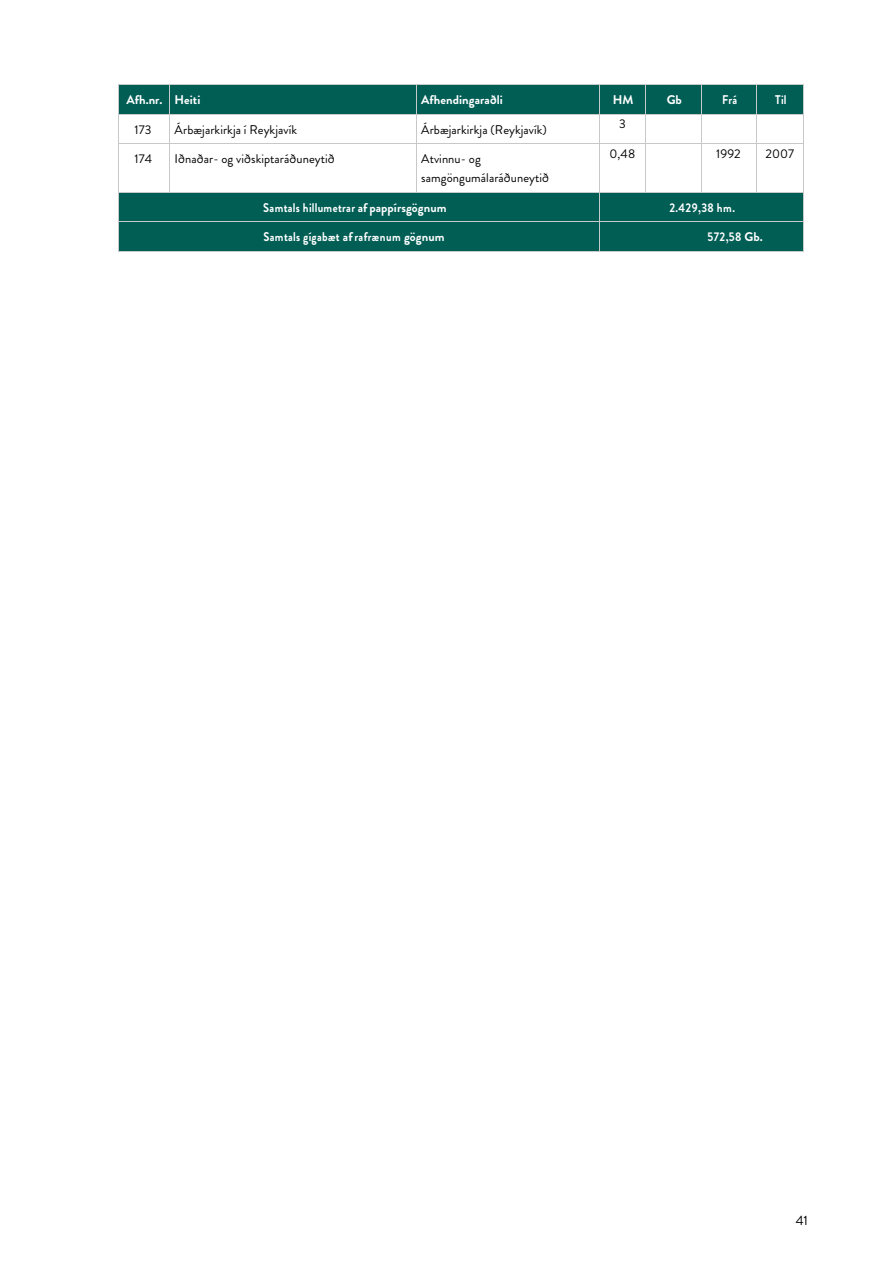
<style>
.page{position:relative;width:893px;height:1263px;background:#fff}
.page>*{position:absolute;margin:0;border:0;box-sizing:border-box;transform-origin:0 0}
.t1{font:13.5px "Brandon Grotesque";color:#000}
.t2{font:12.6px/18.3px "Brandon Grotesque";letter-spacing:.005em;color:#000}
.t3{font:700 12.6px "Brandon Grotesque";letter-spacing:.015em;color:#fff;scale:.88 1}
.t4{font:700 12.6px "Brandon Grotesque";letter-spacing:.015em;color:#fff}
</style>
<div class="page">
<div style="left:119px;top:85px;width:50px;height:29px;background:#005e55"></div>
<div style="left:170px;top:85px;width:246px;height:29px;background:#005e55"></div>
<div style="left:417px;top:85px;width:182px;height:29px;background:#005e55"></div>
<div style="left:599px;top:85px;width:46px;height:29px;background:#005e55"></div>
<div style="left:646px;top:85px;width:55px;height:29px;background:#005e55"></div>
<div style="left:701px;top:85px;width:55px;height:29px;background:#005e55"></div>
<div style="left:757px;top:85px;width:46px;height:29px;background:#005e55"></div>
<hr style="left:119px;top:84px;width:50px;height:1px;background:#c6c8ca">
<hr style="left:170px;top:84px;width:246px;height:1px;background:#c6c8ca">
<hr style="left:417px;top:84px;width:182px;height:1px;background:#c6c8ca">
<hr style="left:599px;top:84px;width:46px;height:1px;background:#c6c8ca">
<hr style="left:646px;top:84px;width:55px;height:1px;background:#c6c8ca">
<hr style="left:702px;top:84px;width:54px;height:1px;background:#c6c8ca">
<hr style="left:757px;top:84px;width:46px;height:1px;background:#c6c8ca">
<hr style="left:119px;top:114px;width:50px;height:1px;background:#c6c8ca">
<hr style="left:170px;top:114px;width:246px;height:1px;background:#c6c8ca">
<hr style="left:417px;top:114px;width:182px;height:1px;background:#c6c8ca">
<hr style="left:599px;top:114px;width:46px;height:1px;background:#c6c8ca">
<hr style="left:646px;top:114px;width:55px;height:1px;background:#c6c8ca">
<hr style="left:702px;top:114px;width:54px;height:1px;background:#c6c8ca">
<hr style="left:757px;top:114px;width:46px;height:1px;background:#c6c8ca">
<svg style="left:118px;top:84px;width:1px;height:60px"></svg>
<hr style="left:119px;top:143px;width:50px;height:1px;background:#c6c8ca">
<svg style="left:169px;top:84px;width:1px;height:60px"></svg>
<hr style="left:170px;top:143px;width:246px;height:1px;background:#c6c8ca">
<svg style="left:416px;top:84px;width:1px;height:60px"></svg>
<hr style="left:417px;top:143px;width:182px;height:1px;background:#c6c8ca">
<svg style="left:599px;top:85px;width:1px;height:58px"></svg>
<hr style="left:599px;top:143px;width:46px;height:1px;background:#c6c8ca">
<svg style="left:645px;top:84px;width:1px;height:60px"></svg>
<hr style="left:646px;top:143px;width:55px;height:1px;background:#c6c8ca">
<svg style="left:701px;top:84px;width:1px;height:60px"></svg>
<hr style="left:702px;top:143px;width:54px;height:1px;background:#c6c8ca">
<svg style="left:756px;top:84px;width:1px;height:60px"></svg>
<hr style="left:757px;top:143px;width:46px;height:1px;background:#c6c8ca">
<svg style="left:803px;top:84px;width:1px;height:60px"></svg>
<hr style="left:118px;top:144px;width:1px;height:48px;background:#c6c8ca">
<hr style="left:169px;top:144px;width:1px;height:48px;background:#c6c8ca">
<hr style="left:416px;top:144px;width:1px;height:48px;background:#c6c8ca">
<hr style="left:599px;top:144px;width:1px;height:48px;background:#c6c8ca">
<hr style="left:645px;top:144px;width:1px;height:48px;background:#c6c8ca">
<hr style="left:701px;top:144px;width:1px;height:48px;background:#c6c8ca">
<hr style="left:756px;top:144px;width:1px;height:48px;background:#c6c8ca">
<hr style="left:803px;top:144px;width:1px;height:48px;background:#c6c8ca">
<div style="left:119px;top:193px;width:480px;height:29px;background:#005e55"></div>
<div style="left:599px;top:193px;width:204px;height:29px;background:#005e55"></div>
<hr style="left:119px;top:192px;width:50px;height:1px;background:#c6c8ca">
<hr style="left:170px;top:192px;width:246px;height:1px;background:#c6c8ca">
<hr style="left:417px;top:192px;width:182px;height:1px;background:#c6c8ca">
<hr style="left:599px;top:192px;width:46px;height:1px;background:#c6c8ca">
<hr style="left:646px;top:192px;width:55px;height:1px;background:#c6c8ca">
<hr style="left:702px;top:192px;width:54px;height:1px;background:#c6c8ca">
<hr style="left:757px;top:192px;width:46px;height:1px;background:#c6c8ca">
<div style="left:119px;top:222px;width:480px;height:29px;background:#005e55"></div>
<div style="left:599px;top:222px;width:204px;height:29px;background:#005e55"></div>
<hr style="left:119px;top:222px;width:480px;height:1px;background:#c6c8ca">
<hr style="left:599px;top:222px;width:204px;height:1px;background:#c6c8ca">
<svg style="left:118px;top:192px;width:1px;height:60px"></svg>
<hr style="left:119px;top:251px;width:480px;height:1px;background:#c6c8ca">
<svg style="left:599px;top:193px;width:1px;height:58px"></svg>
<hr style="left:599px;top:251px;width:204px;height:1px;background:#c6c8ca">
<svg style="left:803px;top:192px;width:1px;height:60px"></svg>
<p class="t4" style="left:126px;top:91px;width:76px">Afh.nr. Heiti</p>
<p class="t4" style="left:421px;top:91px;width:83px">Afhendingaraðli</p>
<p class="t4" style="left:613px;top:91px;width:22px">HM</p>
<p class="t4" style="left:667px;top:91px;width:17px">Gb</p>
<p class="t3" style="left:722px;top:91px;width:19px">Frá</p>
<p class="t3" style="left:775px;top:91px;width:14px">Til</p>
<p class="t2" style="left:135px;top:120px;width:18px">173</p>
<p class="t2" style="left:175px;top:120px;width:124px">Árbæjarkirkja í Reykjavík</p>
<p class="t2" style="left:421px;top:120px;width:127px">Árbæjarkirkja (Reykjavík)</p>
<p class="t2" style="left:619px;top:115px;width:8px">3</p>
<p class="t2" style="left:135px;top:150px;width:19px">174</p>
<p class="t2" style="left:175px;top:150px;width:162px">Iðnaðar- og viðskiptaráðuneytið</p>
<p class="t2" style="left:421px;top:150px;width:129px">Atvinnu- og samgöngumálaráðuneytið</p>
<p class="t2" style="left:610px;top:144px;width:27px">0,48</p>
<p class="t2" style="left:716px;top:144px;width:26px">1992</p>
<p class="t2" style="left:765px;top:144px;width:30px">2007</p>
<p class="t3" style="left:263px;top:199px;width:210px">Samtals hillumetrar af pappírsgögnum</p>
<p class="t3" style="left:669px;top:199px;width:76px">2.429,38 hm.</p>
<p class="t3" style="left:264px;top:228px;width:207px">Samtals gígabæt afrafrænum gögnum</p>
<p class="t3" style="left:707px;top:228px;width:65px">572,58 Gb.</p>
<p class="t1" style="left:796px;top:1211px;width:14px">41</p>
</div>
